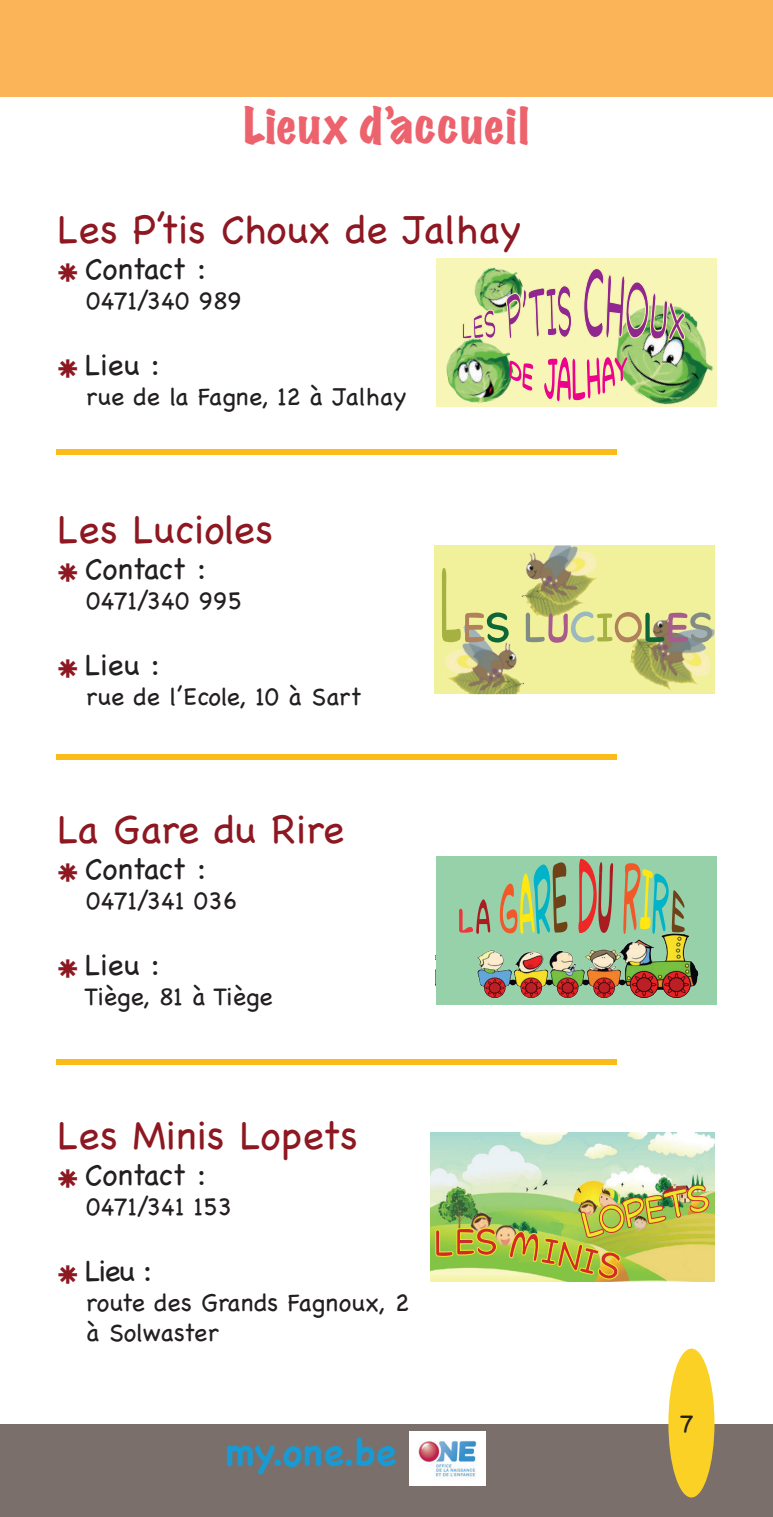
<style>
.page{position:relative;width:773px;height:1517px;background:#fff}
.page>*{position:absolute;margin:0;border:0;box-sizing:border-box;transform-origin:0 0}
.t1{font:expanded 45px "Marker Felt";letter-spacing:.04em;color:#ed636d}
.t2{font:40px "Chalkboard";color:#8d1821}
.t3{font:700 37.5px "Chalkboard";letter-spacing:.01em;color:#1a9ad2}
.t4{font:30px "Chalkboard";letter-spacing:-.03em;color:#231f20}
.t5{font:25px/30px "Chalkboard";color:#231f20}
.s1{font-family:"Helvetica";font-weight:700;font-size:25px;color:#8d1821}
</style>
<div class="page">
<div style="left:0;top:1424px;width:772px;height:93px;background:#7a6f6b"></div>
<div style="left:668px;top:1348px;width:46px;height:149px;background:#fcd125;border-radius:50%"></div>
<img style="left:409px;top:1431px;width:76px;height:54px">
<svg style="left:436px;top:258px;width:280px;height:149px"></svg>
<div style="left:436px;top:855px;width:280px;height:149px;background:#97d1aa"></div>
<svg style="left:535px;top:862px;width:32px;height:10px"></svg>
<svg style="left:579px;top:858px;width:34px;height:14px"></svg>
<svg style="left:625px;top:863px;width:27px;height:9px"></svg>
<img style="left:459px;top:872px;width:240px;height:125px">
<div style="left:436px;top:941px;width:40px;height:59px;background:#97d1aa"></div>
<svg style="left:476px;top:977px;width:5px;height:11px"></svg>
<svg style="left:434px;top:545px;width:280px;height:149px"></svg>
<div style="left:57px;top:449px;width:559px;height:6px;background:#fbbc19"></div>
<div style="left:57px;top:754px;width:559px;height:5px;background:#fbbc19"></div>
<div style="left:57px;top:1059px;width:559px;height:5px;background:#fbbc19"></div>
<img style="left:430px;top:1132px;width:284px;height:149px">
<img style="left:468px;top:1208px;width:27px;height:19px">
<img style="left:494px;top:1224px;width:15px;height:23px">
<svg style="left:435px;top:1227px;width:62px;height:30px"></svg>
<img style="left:509px;top:1184px;width:201px;height:96px">
<div style="left:0;top:0;width:772px;height:97px;background:#fbb558"></div>
<h1 class="t1" style="left:244px;top:90px;width:286px">Lieux d’accueil</h1>
<h2 class="t2" style="left:58px;top:206px;width:465px">Les P’tis Choux de Jalhay</h2>
<p class="t4" style="left:58px;top:251px;width:150px"><span class="s1">⁕</span> Contact :</p>
<p class="t5" style="left:86px;top:285px;width:157px">0471/340 989</p>
<p class="t4" style="left:58px;top:347px;width:103px"><span class="s1">⁕</span> Lieu :</p>
<p class="t5" style="left:86px;top:381px;width:322px">rue de la Fagne, 12 à Jalhay</p>
<h2 class="t2" style="left:58px;top:506px;width:217px">Les Lucioles</h2>
<p class="t4" style="left:58px;top:551px;width:150px"><span class="s1">⁕</span> Contact :</p>
<p class="t5" style="left:86px;top:585px;width:157px">0471/340 995</p>
<p class="t4" style="left:58px;top:647px;width:103px"><span class="s1">⁕</span> Lieu :</p>
<p class="t5" style="left:86px;top:681px;width:277px">rue de l’Ecole, 10 à Sart</p>
<h2 class="t2" style="left:58px;top:806px;width:288px">La Gare du Rire</h2>
<p class="t4" style="left:58px;top:851px;width:150px"><span class="s1">⁕</span> Contact :</p>
<p class="t5" style="left:86px;top:885px;width:152px">0471/341 036</p>
<p class="t4" style="left:58px;top:947px;width:103px"><span class="s1">⁕</span> Lieu :</p>
<p class="t5" style="left:84px;top:981px;width:190px">Tiège, 81 à Tiège</p>
<h2 class="t2" style="left:58px;top:1112px;width:301px">Les Minis Lopets</h2>
<p class="t4" style="left:58px;top:1157px;width:150px"><span class="s1">⁕</span> Contact :</p>
<p class="t5" style="left:86px;top:1191px;width:147px">0471/341 153</p>
<p class="t4" style="left:58px;top:1253px;width:96px"><span class="s1">⁕</span> Lieu :</p>
<p class="t5" style="left:86px;top:1287px;width:324px">route des Grands Fagnoux, 2 à Solwaster</p>
<h3 class="t3" style="left:226px;top:1430px;width:172px">my.one.be</h3>
<p class="t5" style="left:679px;top:1408px;width:16px">7</p>
</div>
